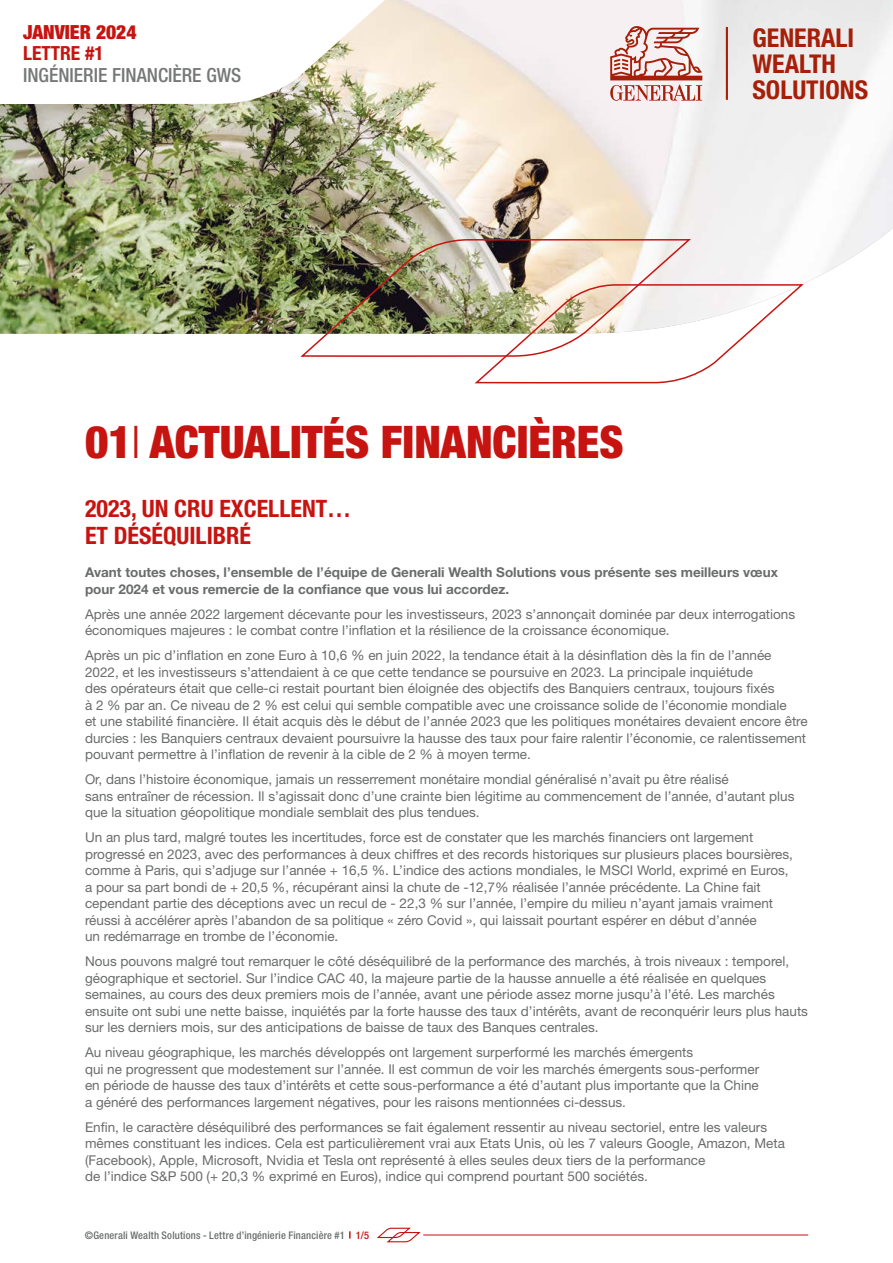
<style>
.page{position:relative;width:893px;height:1263px;background:#fff}
.page>*{position:absolute;margin:0;border:0;box-sizing:border-box;transform-origin:0 0}
.t1{font:900 condensed 45px "Helvetica Neue LT Std";color:#c71410}
.t2{font:700 condensed 25.95px/26px "Helvetica Neue LT Std";color:#a61f08}
.t3{font:700 condensed 24px/27px "Helvetica Neue LT Std";color:#c71410}
.t4{font:500 condensed 19.5px "Helvetica Neue LT Std";color:#767878}
.t5{font:900 condensed 19.5px "Helvetica Neue LT Std";color:#c71410}
.t6{font:700 condensed 19.5px "Helvetica Neue LT Std";color:#c71410}
.t7{font:13.5px/16.5px "Helvetica Neue LT Std";color:#6a6c6c}
.t8{font:700 13.5px/16.5px "Helvetica Neue LT Std";color:#6a6c6c}
.t9{font:500 condensed 10.5px "Helvetica Neue LT Std";letter-spacing:.015em;color:#6a6c6c}
.s1{font-weight:300}
.s2{color:#c71410}
</style>
<div class="page">
<hr style="left:423px;top:1234px;width:385px;height:1px;background:#c71410">
<svg style="left:377px;top:1227px;width:44px;height:16px"></svg>
<svg style="left:349px;top:1231px;width:2px;height:7px"></svg>
<img style="left:0;top:0;width:893px;height:334px">
<svg style="left:0;top:0;width:414px;height:104px"></svg>
<svg style="left:474px;top:283px;width:332px;height:101px"></svg>
<img style="left:300px;top:238px;width:393px;height:120px">
<svg style="left:610px;top:26px;width:92px;height:75px"></svg>
<hr style="left:726px;top:27px;width:2px;height:73px;background:#a61f08">
<h3 class="t5" style="left:23px;top:20px;width:115px">JANVIER 2024</h3>
<h2 class="t2" style="left:752px;top:24px;width:117px">GENERALI<br>WEALTH<br>SOLUTIONS</h2>
<h3 class="t6" style="left:23px;top:41px;width:82px">LETTRE #1</h3>
<h3 class="t4" style="left:23px;top:63px;width:220px">INGÉNIERIE FINANCIÈRE GWS</h3>
<h1 class="t1" style="left:85px;top:415px;width:540px">01<span class="s1">I</span> ACTUALITÉS FINANCIÈRES</h1>
<h3 class="t3" style="left:85px;top:494px;width:268px">2023, UN CRU EXCELLENT…<br>ET DÉSÉQUILIBRÉ</h3>
<p class="t8" style="left:85px;top:564px;width:694px">Avant toutes choses, l’ensemble de l’équipe de Generali Wealth Solutions vous présente ses meilleurs vœux pour 2024 et vous remercie de la confiance que vous lui accordez.</p>
<p class="t7" style="left:85px;top:605px;width:712px">Après une année 2022 largement décevante pour les investisseurs, 2023 s’annonçait dominée par deux interrogations économiques majeures : le combat contre l’inflation et la résilience de la croissance économique.</p>
<p class="t7" style="left:85px;top:647px;width:724px">Après un pic d’inflation en zone Euro à 10,6 % en juin 2022, la tendance était à la désinflation dès la fin de l’année 2022, et les investisseurs s’attendaient à ce que cette tendance se poursuive en 2023. La principale inquiétude<br>des opérateurs était que celle-ci restait pourtant bien éloignée des objectifs des Banquiers centraux, toujours fixés<br>à 2 % par an. Ce niveau de 2 % est celui qui semble compatible avec une croissance solide de l’économie mondiale<br>et une stabilité financière. Il était acquis dès le début de l’année 2023 que les politiques monétaires devaient encore être durcies : les Banquiers centraux devaient poursuivre la hausse des taux pour faire ralentir l’économie, ce ralentissement pouvant permettre à l’inflation de revenir à la cible de 2 % à moyen terme.</p>
<p class="t7" style="left:85px;top:771px;width:711px">Or, dans l’histoire économique, jamais un resserrement monétaire mondial généralisé n’avait pu être réalisé<br>sans entraîner de récession. Il s’agissait donc d’une crainte bien légitime au commencement de l’année, d’autant plus que la situation géopolitique mondiale semblait des plus tendues.</p>
<p class="t7" style="left:85px;top:829px;width:709px">Un an plus tard, malgré toutes les incertitudes, force est de constater que les marchés financiers ont largement progressé en 2023, avec des performances à deux chiffres et des records historiques sur plusieurs places boursières, comme à Paris, qui s’adjuge sur l’année + 16,5 %. L’indice des actions mondiales, le MSCI World, exprimé en Euros, a pour sa part bondi de + 20,5 %, récupérant ainsi la chute de -12,7% réalisée l’année précédente. La Chine fait cependant partie des déceptions avec un recul de - 22,3 % sur l’année, l’empire du milieu n’ayant jamais vraiment réussi à accélérer après l’abandon de sa politique « zéro Covid », qui laissait pourtant espérer en début d’année<br>un redémarrage en trombe de l’économie.</p>
<p class="t7" style="left:85px;top:953px;width:724px">Nous pouvons malgré tout remarquer le côté déséquilibré de la performance des marchés, à trois niveaux : temporel, géographique et sectoriel. Sur l’indice CAC 40, la majeure partie de la hausse annuelle a été réalisée en quelques semaines, au cours des deux premiers mois de l’année, avant une période assez morne jusqu’à l’été. Les marchés ensuite ont subi une nette baisse, inquiétés par la forte hausse des taux d’intérêts, avant de reconquérir leurs plus hauts sur les derniers mois, sur des anticipations de baisse de taux des Banques centrales.</p>
<p class="t7" style="left:85px;top:1044px;width:676px">Au niveau géographique, les marchés développés ont largement surperformé les marchés émergents<br>qui ne progressent que modestement sur l’année. Il est commun de voir les marchés émergents sous-performer en période de hausse des taux d’intérêts et cette sous-performance a été d’autant plus importante que la Chine a généré des performances largement négatives, pour les raisons mentionnées ci-dessus.</p>
<p class="t7" style="left:85px;top:1118px;width:701px">Enfin, le caractère déséquilibré des performances se fait également ressentir au niveau sectoriel, entre les valeurs mêmes constituant les indices. Cela est particulièrement vrai aux Etats Unis, où les 7 valeurs Google, Amazon, Meta (Facebook), Apple, Microsoft, Nvidia et Tesla ont représenté à elles seules deux tiers de la performance<br>de l’indice S&amp;P 500 (+ 20,3 % exprimé en Euros), indice qui comprend pourtant 500 sociétés.</p>
<p class="t9" style="left:85px;top:1229px;width:286px">©Generali Wealth Solutions - Lettre d’ingénierie Financière #1 <span class="s2">1/5</span></p>
</div>
